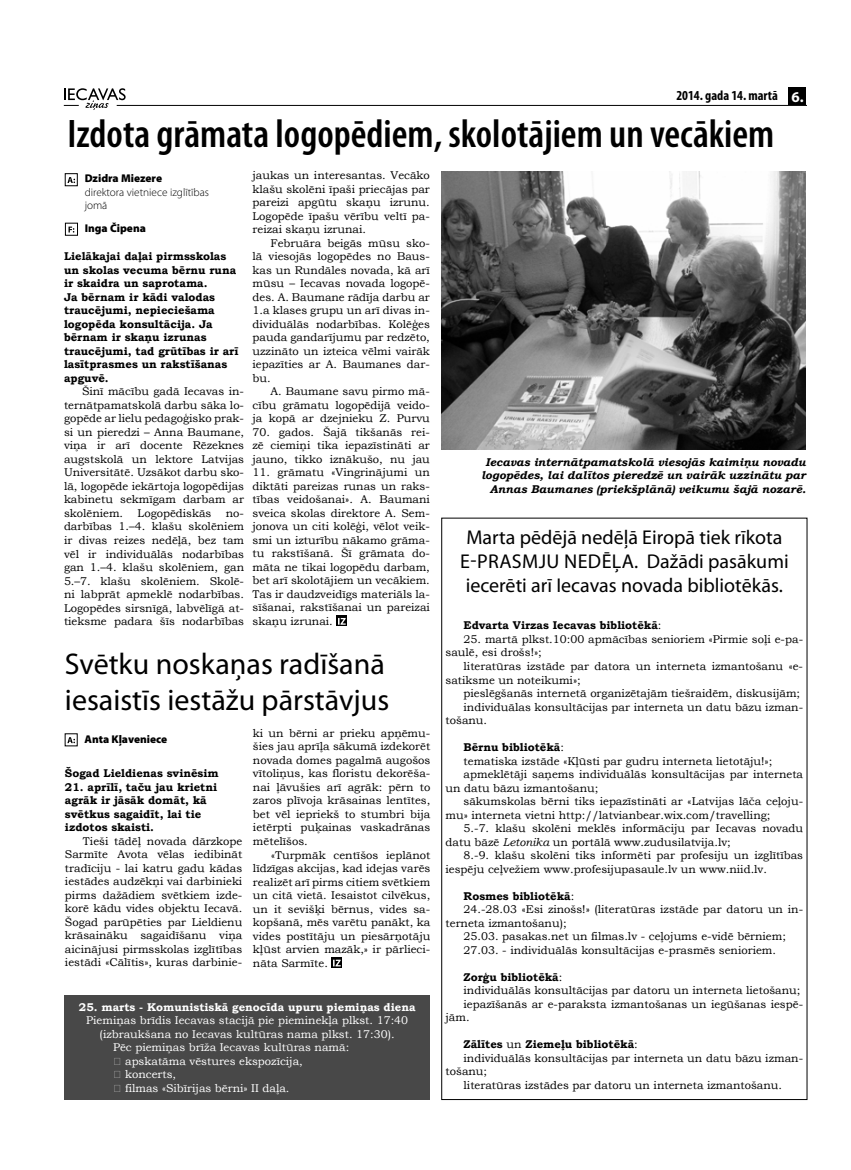
<style>
.page{position:relative;width:851px;height:1170px;background:#fff}
.page>*{position:absolute;margin:0;border:0;box-sizing:border-box;transform-origin:0 0}
.t1{font:600 condensed 40px "Myriad Pro";color:#000}
.t2{font:30px/36px "Myriad Pro";color:#000}
.t3{font:20px/24px "Myriad Pro";color:#000}
.t4{font:700 15px "Myriad Pro";color:#fff}
.t5{font:700 condensed 13.75px "Myriad Pro";color:#000}
.t6{font:11.25px/13.5px "Bookman Old Style";color:#000;text-align:justify}
.t7{font:700 11.25px/13.5px "Bookman Old Style";color:#000}
.t8{font:11.25px "Bookman Old Style";color:#fff}
.t9{font:italic 700 11.25px/13.5px "Bookman Old Style";color:#000;text-align:right}
.t10{font:700 11.25px "Bookman Old Style";color:#fff}
.t11{font:900 11.25px "Myriad Pro";color:#000}
.t12{font:300 11.25px/13.5px "Myriad Pro";color:#000}
.s1{font-weight:400}
.s2{font-style:italic}
</style>
<div class="page">
<hr style="left:117px;top:105px;width:689px;height:1px;background:#000">
<svg style="left:64px;top:88px;width:62px;height:22px"></svg>
<div style="left:788px;top:87px;width:18px;height:18px;background:#000"></div>
<svg style="left:336px;top:615px;width:11px;height:11px"></svg>
<svg style="left:338px;top:618px;width:7px;height:6px"></svg>
<svg style="left:67px;top:177px;width:8px;height:6px"></svg>
<div style="left:65px;top:173px;width:12px;height:13px;border:1px solid #000"></div>
<svg style="left:68px;top:226px;width:6px;height:6px"></svg>
<div style="left:65px;top:223px;width:13px;height:12px;border:1px solid #000"></div>
<svg style="left:67px;top:737px;width:8px;height:6px"></svg>
<svg style="left:331px;top:957px;width:11px;height:10px"></svg>
<svg style="left:333px;top:959px;width:7px;height:7px"></svg>
<img style="left:441px;top:171px;width:364px;height:278px">
<div style="left:64px;top:994px;width:366px;height:104px;background:#484848"></div>
<p class="t5" style="left:676px;top:87px;width:103px">2014. gada 14. martā</p>
<h3 class="t4" style="left:799px;top:87px;width:5px">.</h3>
<h1 class="t1" style="left:68px;top:109px;width:708px">Izdota grāmata logopēdiem, skolotājiem un vecākiem</h1>
<p class="t6" style="left:252px;top:168px;width:179px">jaukas un interesantas. Vecāko klašu skolēni īpaši priecājas par pareizi apgūtu skaņu izrunu.<br>Logopēde īpašu vērību veltī pa&shy;reizai skaņu izrunai.</p>
<p class="t6" style="left:252px;top:236px;width:179px;text-indent:18px">Februāra beigās mūsu sko&shy;lā viesojās logopēdes no Baus&shy;kas un Rundāles novada, kā arī mūsu – Iecavas novada logopē&shy;des. A. Baumane rādīja darbu ar 1.a klases grupu un arī divas in&shy;dividuālās nodarbības. Kolēģes pauda gandarījumu par redzēto, uzzināto un izteica vēlmi vairāk iepazīties ar A. Baumanes dar&shy;bu.</p>
<p class="t6" style="left:252px;top:384px;width:179px;text-indent:18px">A. Baumane savu pirmo mā&shy;cību grāmatu logopēdijā veido&shy;ja kopā ar dzejnieku Z. Purvu</p>
<p class="t6" style="left:252px;top:425px;width:179px">70. gados. Šajā tikšanās rei&shy;zē ciemiņi tika iepazīstināti ar jauno, tikko iznākušo, nu jau</p>
<p class="t6" style="left:252px;top:465px;width:179px">11. grāmatu «Vingrinājumi un diktāti pareizas runas un raks&shy;tības veidošanai». A. Baumani sveica skolas direktore A. Sem&shy;jonova un citi kolēģi, vēlot veik&shy;smi un izturību nākamo grāma&shy;tu rakstīšanā. Šī grāmata do&shy;māta ne tikai logopēdu darbam, bet arī skolotājiem un vecākiem.<br>Tas ir daudzveidīgs materiāls la&shy;sīšanai, rakstīšanai un pareizai skaņu izrunai.</p>
<p class="t11" style="left:85px;top:171px;width:79px">Dzidra Miezere</p>
<p class="t12" style="left:85px;top:185px;width:126px">direktora vietniece izglītības jomā</p>
<p class="t11" style="left:85px;top:221px;width:63px">Inga Čipena</p>
<p class="t7" style="left:64px;top:249px;width:176px">Lielākajai daļai pirmsskolas un skolas vecuma bērnu runa ir skaidra un saprotama.<br>Ja bērnam ir kādi valodas traucējumi, nepieciešama logopēda konsultācija. Ja bērnam ir skaņu izrunas traucējumi, tad grūtības ir arī lasītprasmes un rakstīšanas apguvē.</p>
<p class="t6" style="left:64px;top:385px;width:182px;text-indent:18px">Šinī mācību gadā Iecavas in&shy;ternātpamatskolā darbu sāka lo&shy;gopēde ar lielu pedagoģisko prak&shy;si un pieredzi – Anna Baumane, viņa ir arī docente Rēzeknes augstskolā un lektore Latvijas Universitātē. Uzsākot darbu sko&shy;lā, logopēde iekārtoja logopēdijas kabinetu sekmīgam darbam ar skolēniem.</p>
<p class="t6" style="left:138px;top:506px;width:75px">Logopēdiskās</p>
<p class="t6" style="left:64px;top:506px;width:182px;text-indent:162px">no&shy;darbības 1.–4. klašu skolēniem ir divas reizes nedēļā, bez tam vēl ir individuālās nodarbības gan 1.–4. klašu skolēniem, gan 5.–7. klašu skolēniem. Skolē&shy;ni labprāt apmeklē nodarbības.<br>Logopēdes sirsnīgā, labvēlīgā at&shy;tieksme padara šīs nodarbības</p>
<h2 class="t2" style="left:65px;top:645px;width:326px">Svētku noskaņas radīšanā iesaistīs iestāžu pārstāvjus</h2>
<p class="t11" style="left:85px;top:731px;width:84px">Anta Kļaveniece</p>
<p class="t7" style="left:65px;top:766px;width:155px">Šogad Lieldienas svinēsim</p>
<p class="t7" style="left:65px;top:779px;width:154px">21. aprīlī, taču jau krietni agrāk ir jāsāk domāt, kā svētkus sagaidīt, lai tie izdotos skaisti.</p>
<p class="t6" style="left:65px;top:834px;width:179px;text-indent:18px">Tieši tādēļ novada dārzkope Sarmīte Avota vēlas iedibināt tradīciju - lai katru gadu kādas iestādes audzēkņi vai darbinieki pirms dažādiem svētkiem izde&shy;korē kādu vides objektu Iecavā.<br>Šogad parūpēties par Lieldienu krāsaināku sagaidīšanu viņa aicinājusi pirmsskolas izglītības iestādi «Cālītis», kuras darbinie-</p>
<p class="t6" style="left:253px;top:726px;width:179px">ki un bērni ar prieku apņēmu&shy;šies jau aprīļa sākumā izdekorēt novada domes pagalmā augošos vītoliņus, kas floristu dekorēša&shy;nai ļāvušies arī agrāk: pērn to zaros plīvoja krāsainas lentītes, bet vēl iepriekš to stumbri bija ietērpti puķainas vaskadrānas mētelīšos.</p>
<p class="t6" style="left:253px;top:847px;width:179px;text-indent:18px">«Turpmāk centīšos ieplānot līdzīgas akcijas, kad idejas varēs realizēt arī pirms citiem svētkiem un citā vietā. Iesaistot cilvēkus, un it sevišķi bērnus, vides sa&shy;kopšanā, mēs varētu panākt, ka vides postītāju un piesārņotāju kļūst arvien mazāk,» ir pārlieci&shy;nāta Sarmīte.</p>
<p class="t10" style="left:79px;top:998px;width:338px">25. marts - Komunistiskā genocīda upuru piemiņas diena</p>
<p class="t8" style="left:86px;top:1012px;width:323px">Piemiņas brīdis Iecavas stacijā pie pieminekļa plkst. 17:40</p>
<p class="t8" style="left:100px;top:1026px;width:296px">(izbraukšana no Iecavas kultūras nama plkst. 17:30).</p>
<p class="t8" style="left:113px;top:1039px;width:238px">Pēc piemiņas brīža Iecavas kultūras namā:</p>
<p class="t8" style="left:125px;top:1053px;width:179px">apskatāma vēstures ekspozīcija,</p>
<p class="t8" style="left:125px;top:1066px;width:53px">koncerts,</p>
<p class="t8" style="left:125px;top:1080px;width:166px">filmas «Sibīrijas bērni» II daļa.</p>
<p class="t9" style="left:481px;top:455px;width:326px">Iecavas internātpamatskolā viesojās kaimiņu novadu logopēdes, lai dalītos pieredzē un vairāk uzzinātu par<br>Annas Baumanes (priekšplānā) veikumu šajā nozarē.</p>
<h3 class="t3" style="left:460px;top:525px;width:323px;text-indent:6px">Marta pēdējā nedēļā Eiropā tiek rīkota e-prasmju ned</h3>
<h3 class="t3" style="left:465px;top:549px;width:324px;text-align:right">ēļa. Dažādi pasākumi<br>iecerēti arī Iecavas novada bibliotēkās.</h3>
<p class="t7" style="left:463px;top:618px;width:199px">Edvarta Virzas Iecavas bibliotēkā<span class="s1">:</span></p>
<p class="t6" style="left:445px;top:632px;width:359px;text-indent:18px">25. martā plkst.10:00 apmācības senioriem «Pirmie soļi e-pa&shy;saulē, esi drošs!»;</p>
<p class="t6" style="left:445px;top:659px;width:359px;text-indent:18px">literatūras izstāde par datora un interneta izmantošanu «e&shy;satiksme un noteikumi»;</p>
<p class="t6" style="left:463px;top:686px;width:338px">pieslēgšanās internetā organizētajām tiešraidēm, diskusijām;</p>
<p class="t6" style="left:463px;top:700px;width:341px">individuālas konsultācijas par interneta un datu bāzu izman-</p>
<p class="t6" style="left:445px;top:713px;width:43px">tošanu.</p>
<p class="t7" style="left:463px;top:740px;width:102px">Bērnu bibliotēkā<span class="s1">:</span></p>
<p class="t6" style="left:463px;top:754px;width:310px">tematiska izstāde «Kļūsti par gudru interneta lietotāju!»;</p>
<p class="t6" style="left:463px;top:767px;width:341px">apmeklētāji saņems individuālās konsultācijas par interneta</p>
<p class="t6" style="left:445px;top:781px;width:154px">un datu bāzu izmantošanu;</p>
<p class="t6" style="left:463px;top:794px;width:341px">sākumskolas bērni tiks iepazīstināti ar «Latvijas lāča ceļoju-</p>
<p class="t6" style="left:445px;top:808px;width:326px">mu» interneta vietni http://latvianbear.wix.com/travelling;</p>
<p class="t6" style="left:463px;top:821px;width:341px">5.-7. klašu skolēni meklēs informāciju par Iecavas novadu</p>
<p class="t6" style="left:445px;top:835px;width:287px">datu bāzē <span class="s2">Letonika</span> un portālā www.zudusilatvija.lv;</p>
<p class="t6" style="left:463px;top:848px;width:341px">8.-9. klašu skolēni tiks informēti par profesiju un izglītības</p>
<p class="t6" style="left:445px;top:862px;width:323px">iespēju ceļvežiem www.profesijupasaule.lv un www.niid.lv.</p>
<p class="t7" style="left:463px;top:888px;width:112px">Rosmes bibliotēkā<span class="s1">:</span></p>
<p class="t6" style="left:463px;top:902px;width:341px">24.-28.03 «Esi zinošs!» (literatūras izstāde par datoru un in-</p>
<p class="t6" style="left:445px;top:916px;width:123px">terneta izmantošanu);</p>
<p class="t6" style="left:463px;top:929px;width:324px">25.03. pasakas.net un filmas.lv - ceļojums e-vidē bērniem;</p>
<p class="t6" style="left:463px;top:943px;width:314px">27.03. - individuālās konsultācijas e-prasmēs senioriem.</p>
<p class="t7" style="left:463px;top:969px;width:100px">Zorģu bibliotēkā<span class="s1">:</span></p>
<p class="t6" style="left:463px;top:983px;width:338px">individuālās konsultācijas par datoru un interneta lietošanu;</p>
<p class="t6" style="left:463px;top:997px;width:341px">iepazīšanās ar e-paraksta izmantošanas un iegūšanas iespē-</p>
<p class="t6" style="left:445px;top:1010px;width:26px">jām.</p>
<p class="t7" style="left:463px;top:1037px;width:176px">Zālītes <span class="s1">un</span> Ziemeļu bibliotēkā<span class="s1">:</span></p>
<p class="t6" style="left:463px;top:1051px;width:341px">individuālās konsultācijas par interneta un datu bāzu izman-</p>
<p class="t6" style="left:445px;top:1064px;width:43px">tošanu;</p>
<p class="t6" style="left:463px;top:1078px;width:320px">literatūras izstādes par datoru un interneta izmantošanu.</p>
</div>
